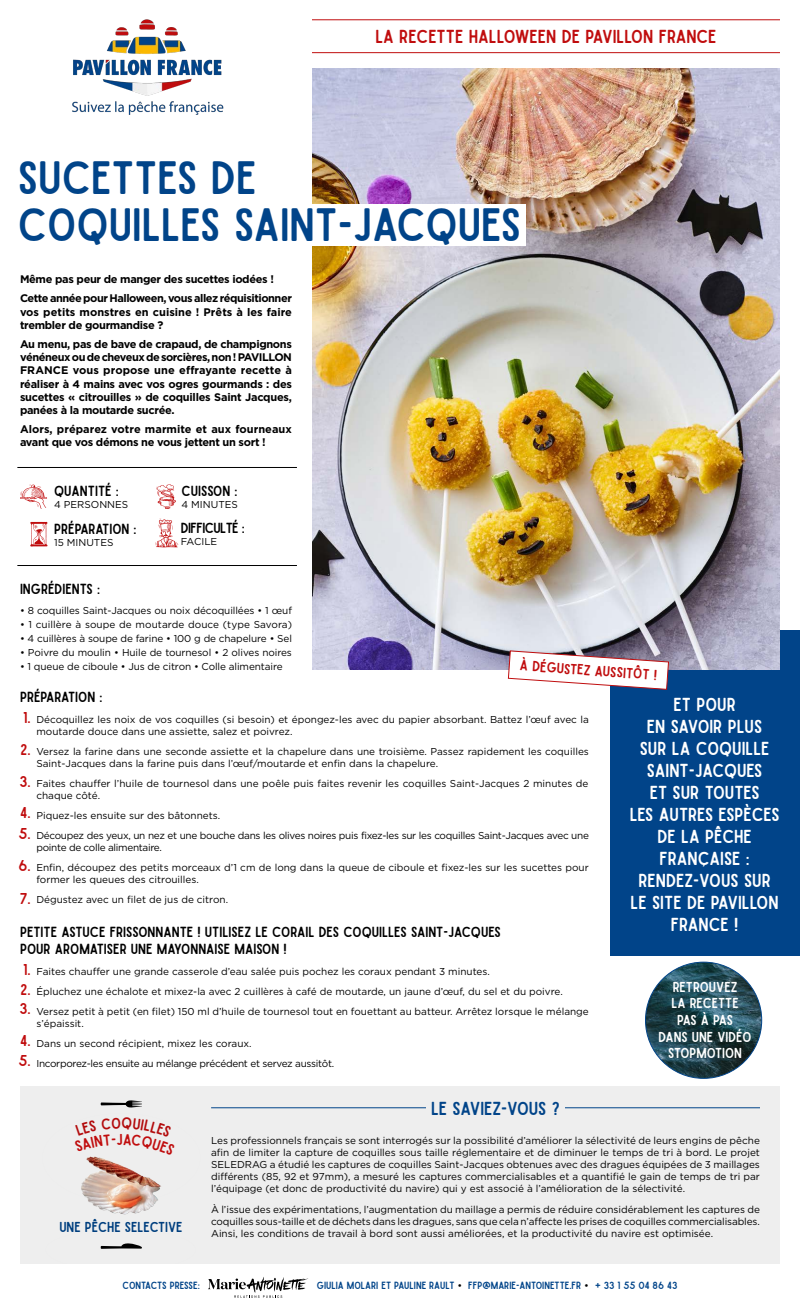
<style>
.page{position:relative;width:800px;height:1310px;background:#fff}
.page>*{position:absolute;margin:0;border:0;box-sizing:border-box;transform-origin:0 0}
.t1{font:44.7px "Sailors";color:#014489}
.t2{font:18px/22px "Sailors";color:#fff;text-align:center}
.t3{font:18px "Sailors";color:#c00d0e}
.t4{font:18px "Sailors";color:#014489}
.t5{font:15px "Sailors";color:#c00d0e}
.t6{font:14px "Sailors";color:#000}
.t7{font:14px "Sailors";color:#c00d0e}
.t8{font:14px "Sailors";letter-spacing:-.04em;color:#000}
.t9{font:13.8px/16.5px "Sailors";color:#fff;text-align:center}
.t10{font:13.8px "Sailors";color:#014489}
.t11{font:700 11px/13.2px "Gotham HTF";letter-spacing:-.03em;color:#000;text-align:justify}
.t12{font:700 11px/13.2px "Gotham HTF";letter-spacing:-.01em;color:#000}
.t13{font:10px/12px "Gotham HTF";color:#000}
.t14{font:10px/12px "Gotham HTF";letter-spacing:-.03em;color:#000}
.t15{font:10px "Sailors";color:#014489}
.s1{font-family:"Gotham HTF";color:#000}
</style>
<div class="page">
<div style="left:610px;top:630px;width:190px;height:325px;background:#014489"></div>
<img style="left:312px;top:69px;width:468px;height:601px">
<div style="left:0;top:204px;width:526px;height:42px;background:#fff"></div>
<hr style="left:312px;top:52px;width:468px;height:1px;background:#c00d0e">
<hr style="left:312px;top:20px;width:468px;height:1px;background:#c00d0e">
<svg style="left:508px;top:650px;width:161px;height:40px"></svg>
<div style="left:20px;top:1086px;width:760px;height:177px;background:#eee"></div>
<svg style="left:208px;top:1277px;width:100px;height:21px"></svg>
<svg style="left:156px;top:518px;width:22px;height:29px"></svg>
<svg style="left:156px;top:484px;width:20px;height:25px"></svg>
<svg style="left:20px;top:484px;width:27px;height:25px"></svg>
<svg style="left:30px;top:522px;width:18px;height:25px"></svg>
<hr style="left:17px;top:467px;width:280px;height:1px;background:#000">
<hr style="left:17px;top:565px;width:280px;height:1px;background:#000">
<hr style="left:211px;top:1108px;width:215px;height:1px;background:#014489">
<hr style="left:565px;top:1108px;width:195px;height:1px;background:#014489">
<div style="left:46px;top:1229px;width:150px;height:42px;background:linear-gradient(to bottom,#e9e9e9,#f7f7f7);border-radius:50%"></div>
<svg style="left:101px;top:1243px;width:42px;height:6px"></svg>
<svg style="left:101px;top:1100px;width:41px;height:8px"></svg>
<img style="left:80px;top:1156px;width:82px;height:77px">
<img style="left:645px;top:962px;width:117px;height:116px;border-radius:58px">
<img style="left:72px;top:19px;width:152px;height:96px">
<p class="t3" style="left:375px;top:26px;width:343px">LA RECETTE HALLOWEEN DE PAVILLON FRANCE</p>
<p class="t1" style="left:18px;top:151px;width:240px">SUCETTES DE</p>
<p class="t1" style="left:18px;top:199px;width:505px">COQUILLES SAINT-JACQUES</p>
<p class="t11" style="left:20px;top:273px;width:255px">Même pas peur de manger des sucettes iodées !</p>
<p class="t11" style="left:20px;top:292px;width:274px">Cette année pour Halloween, vous allez réquisitionner vos petits monstres en cuisine ! Prêts à les faire trembler de gourmandise ?</p>
<p class="t11" style="left:20px;top:337px;width:274px">Au menu, pas de bave de crapaud, de champignons vénéneux ou de cheveux de sorcières, non ! PAVILLON FRANCE vous propose une effrayante recette à réaliser à 4 mains avec vos ogres gourmands : des sucettes « citrouilles » de coquilles Saint Jacques, panées à la moutarde sucrée.</p>
<p class="t12" style="left:20px;top:423px;width:273px">Alors, préparez votre marmite et aux fourneaux avant que vos démons ne vous jettent un sort !</p>
<p class="t6" style="left:54px;top:482px;width:66px">QUANTITÉ :</p>
<p class="t13" style="left:54px;top:498px;width:76px">4 PERSONNES</p>
<p class="t6" style="left:54px;top:521px;width:84px">PRÉPARATION :</p>
<p class="t13" style="left:54px;top:536px;width:61px">15 MINUTES</p>
<p class="t6" style="left:182px;top:483px;width:57px">CUISSON :</p>
<p class="t13" style="left:182px;top:498px;width:58px">4 MINUTES</p>
<p class="t8" style="left:181px;top:519px;width:65px">DIFFICULTÉ :</p>
<p class="t13" style="left:181px;top:535px;width:38px">FACILE</p>
<p class="t6" style="left:20px;top:580px;width:82px">INGRÉDIENTS :</p>
<p class="t13" style="left:20px;top:604px;width:274px">• 8 coquilles Saint-Jacques ou noix décoquillées • 1 œuf</p>
<p class="t13" style="left:20px;top:618px;width:274px">• 1 cuillère à soupe de moutarde douce (type Savora)</p>
<p class="t13" style="left:20px;top:632px;width:273px">• 4 cuillères à soupe de farine • 100 g de chapelure • Sel</p>
<p class="t13" style="left:20px;top:646px;width:273px">• Poivre du moulin • Huile de tournesol • 2 olives noires</p>
<p class="t13" style="left:20px;top:660px;width:264px">• 1 queue de ciboule • Jus de citron • Colle alimentaire</p>
<p class="t6" style="left:20px;top:689px;width:84px">PRÉPARATION :</p>
<p class="t7" style="left:521px;top:657px;width:139px;rotate:4deg">À DÉGUSTEZ AUSSITÔT !</p>
<p class="t2" style="left:630px;top:693px;width:151px">ET POUR<br>EN SAVOIR PLUS<br>SUR LA COQUILLE<br>SAINT-JACQUES<br>ET SUR TOUTES<br>LES AUTRES ESPÈCES<br>DE LA PÊCHE<br>FRANÇAISE :<br>RENDEZ-VOUS SUR<br>LE SITE DE PAVILLON<br>FRANCE !</p>
<p class="t5" style="left:23px;top:709px;width:9px">1.</p>
<p class="t13" style="left:36px;top:713px;width:554px">Décoquillez les noix de vos coquilles (si besoin) et épongez-les avec du papier absorbant. Battez l’œuf avec la moutarde douce dans une assiette, salez et poivrez.</p>
<p class="t13" style="left:36px;top:745px;width:554px">Versez la farine dans une seconde assiette et la chapelure dans une troisième. Passez rapidement les coquilles<br>Saint-Jacques dans la farine puis dans l’œuf/moutarde et enfin dans la chapelure.</p>
<p class="t13" style="left:36px;top:777px;width:554px">Faites chauffer l’huile de tournesol dans une poêle puis faites revenir les coquilles Saint-Jacques 2 minutes de chaque côté.</p>
<p class="t13" style="left:36px;top:809px;width:185px">Piquez-les ensuite sur des bâtonnets.</p>
<p class="t14" style="left:36px;top:829px;width:554px">Découpez des yeux, un nez et une bouche dans les olives noires puis fixez-les sur les coquilles Saint-Jacques avec une pointe de colle alimentaire.</p>
<p class="t13" style="left:36px;top:861px;width:554px">Enfin, découpez des petits morceaux d’1 cm de long dans la queue de ciboule et fixez-les sur les sucettes pour former les queues des citrouilles.</p>
<p class="t13" style="left:36px;top:893px;width:193px">Dégustez avec un filet de jus de citron.</p>
<p class="t5" style="left:21px;top:741px;width:12px">2.</p>
<p class="t5" style="left:19px;top:773px;width:13px">3.</p>
<p class="t5" style="left:20px;top:804px;width:12px">4.</p>
<p class="t5" style="left:19px;top:824px;width:14px">5.</p>
<p class="t5" style="left:19px;top:857px;width:14px">6.</p>
<p class="t5" style="left:20px;top:890px;width:12px">7.</p>
<p class="t6" style="left:20px;top:924px;width:482px">PETITE ASTUCE FRISSONNANTE ! UTILISEZ LE CORAIL DES COQUILLES SAINT-JACQUES</p>
<p class="t6" style="left:20px;top:941px;width:268px">POUR AROMATISER UNE MAYONNAISE MAISON !</p>
<p class="t5" style="left:23px;top:960px;width:9px">1.</p>
<p class="t13" style="left:36px;top:965px;width:455px">Faites chauffer une grande casserole d’eau salée puis pochez les coraux pendant 3 minutes.</p>
<p class="t13" style="left:36px;top:985px;width:528px">Épluchez une échalote et mixez-la avec 2 cuillères à café de moutarde, un jaune d’œuf, du sel et du poivre.</p>
<p class="t13" style="left:36px;top:1005px;width:554px">Versez petit à petit (en filet) 150 ml d’huile de tournesol tout en fouettant au batteur. Arrêtez lorsque le mélange s’épaissit.</p>
<p class="t13" style="left:36px;top:1037px;width:217px">Dans un second récipient, mixez les coraux.</p>
<p class="t14" style="left:36px;top:1057px;width:299px">Incorporez-les ensuite au mélange précédent et servez aussitôt.</p>
<p class="t5" style="left:21px;top:981px;width:12px">2.</p>
<p class="t5" style="left:19px;top:1000px;width:13px">3.</p>
<p class="t5" style="left:20px;top:1032px;width:12px">4.</p>
<p class="t5" style="left:19px;top:1052px;width:14px">5.</p>
<p class="t4" style="left:431px;top:1098px;width:130px">LE SAVIEZ-VOUS ?</p>
<p class="t9" style="left:658px;top:978px;width:95px">RETROUVEZ<br>LA RECETTE<br>PAS À PAS<br>DANS UNE VIDÉO<br>STOPMOTION</p>
<h3 class="t10" style="left:59px;top:1219px;width:125px">UNE PÊCHE SELECTIVE</h3>
<p class="t13" style="left:211px;top:1134px;width:550px;text-align:justify">Les professionnels français se sont interrogés sur la possibilité d’améliorer la sélectivité de leurs engins de pêche afin de limiter la capture de coquilles sous taille réglementaire et de diminuer le temps de tri à bord. Le projet SELEDRAG a étudié les captures de coquilles Saint-Jacques obtenues avec des dragues équipées de 3 maillages différents (85, 92 et 97mm), a mesuré les captures commercialisables et a quantifié le gain de temps de tri par l’équipage (et donc de productivité du navire) qui y est associé à l’amélioration de la sélectivité.</p>
<p class="t13" style="left:211px;top:1203px;width:550px;text-align:justify">À l’issue des expérimentations, l’augmentation du maillage a permis de réduire considérablement les captures de coquilles sous-taille et de déchets dans les dragues, sans que cela n’affecte les prises de coquilles commercialisables.<br>Ainsi, les conditions de travail à bord sont aussi améliorées, et la productivité du navire est optimisée.</p>
<p class="t15" style="left:123px;top:1280px;width:79px">CONTACTS PRESSE:</p>
<p class="t15" style="left:317px;top:1280px;width:362px">GIULIA MOLARI ET PAULINE RAULT <span class="s1">•</span> FFP@MARIE-ANTOINETTE.FR <span class="s1">•</span> + 33 1 55 04 86 43</p>
</div>
